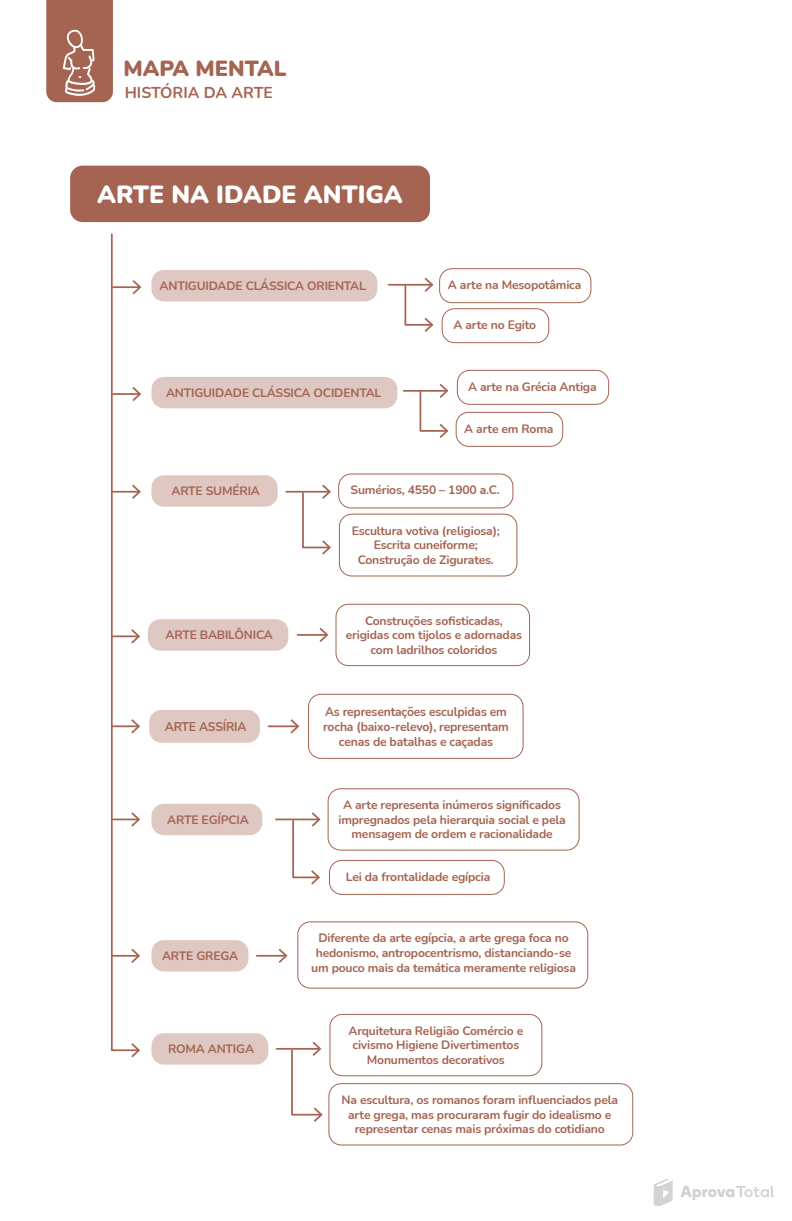
<style>
.page{position:relative;width:792px;height:1221px;background:#fff}
.page>*{position:absolute;margin:0;border:0;box-sizing:border-box;transform-origin:0 0}
.t1{font:900 24.85px "Nunito";color:#fff}
.t2{font:900 21.88px "Nunito";color:#a46451}
.t3{font:700 15.75px "Nunito";color:#a46451}
.t4{font:700 12.69px/15.2px "Nunito";letter-spacing:-.015em;color:#a46451;text-align:center;scale:.96 1}
.t5{font:700 12.16px/14.6px "Nunito";letter-spacing:-.015em;color:#a46451;text-align:center}
</style>
<div class="page">
<svg style="left:680px;top:1186px;width:94px;height:14px"></svg>
<svg style="left:653px;top:1178px;width:19px;height:28px"></svg>
<svg style="left:46px;top:0;width:67px;height:102px;background:#ac7160"></svg>
<svg style="left:110px;top:233px;width:31px;height:824px"></svg>
<div style="left:70px;top:166px;width:360px;height:56px;background:#a46451;border-radius:12px"></div>
<hr style="left:297px;top:634px;width:29px;height:2px;background:#a46451">
<svg style="left:319px;top:628px;width:9px;height:14px"></svg>
<div style="left:335px;top:604px;width:195px;height:62px;border:1px solid #a46451;border-radius:12px"></div>
<div style="left:148px;top:619px;width:140px;height:31px;background:#dfc8c2;border-radius:12px"></div>
<hr style="left:268px;top:725px;width:29px;height:2px;background:#a46451">
<svg style="left:290px;top:719px;width:9px;height:14px"></svg>
<div style="left:308px;top:694px;width:215px;height:65px;border:1px solid #a46451;border-radius:12px"></div>
<div style="left:149px;top:710px;width:111px;height:33px;background:#dfc8c2;border-radius:12px"></div>
<div style="left:439px;top:268px;width:152px;height:35px;border:1px solid #a46451;border-radius:12px"></div>
<div style="left:442px;top:308px;width:107px;height:35px;border:1px solid #a46451;border-radius:12px"></div>
<div style="left:151px;top:270px;width:226px;height:31px;background:#dfc8c2;border-radius:12px"></div>
<hr style="left:389px;top:284px;width:42px;height:2px;background:#a46451">
<svg style="left:403px;top:278px;width:30px;height:54px"></svg>
<div style="left:457px;top:370px;width:152px;height:35px;border:1px solid #a46451;border-radius:12px"></div>
<div style="left:456px;top:412px;width:107px;height:35px;border:1px solid #a46451;border-radius:12px"></div>
<div style="left:151px;top:377px;width:246px;height:31px;background:#dfc8c2;border-radius:12px"></div>
<hr style="left:404px;top:390px;width:42px;height:2px;background:#a46451">
<svg style="left:418px;top:384px;width:30px;height:54px"></svg>
<div style="left:338px;top:473px;width:175px;height:35px;border:1px solid #a46451;border-radius:12px"></div>
<div style="left:339px;top:514px;width:178px;height:62px;border:1px solid #a46451;border-radius:12px"></div>
<div style="left:151px;top:475px;width:127px;height:32px;background:#dfc8c2;border-radius:12px"></div>
<hr style="left:286px;top:491px;width:43px;height:1px;background:#a46451">
<svg style="left:301px;top:484px;width:30px;height:70px"></svg>
<div style="left:329px;top:860px;width:176px;height:35px;border:1px solid #a46451;border-radius:12px"></div>
<hr style="left:276px;top:818px;width:43px;height:2px;background:#a46451">
<svg style="left:291px;top:812px;width:30px;height:72px"></svg>
<div style="left:328px;top:788px;width:251px;height:62px;border:1px solid #a46451;border-radius:12px"></div>
<div style="left:151px;top:803px;width:111px;height:32px;background:#dfc8c2;border-radius:12px"></div>
<svg style="left:257px;top:948px;width:30px;height:15px"></svg>
<div style="left:297px;top:921px;width:291px;height:67px;border:1px solid #a46451;border-radius:12px"></div>
<div style="left:151px;top:940px;width:97px;height:31px;background:#dfc8c2;border-radius:12px"></div>
<hr style="left:277px;top:1048px;width:42px;height:1px;background:#a46451">
<svg style="left:290px;top:1041px;width:33px;height:80px"></svg>
<div style="left:329px;top:1014px;width:213px;height:62px;border:1px solid #a46451;border-radius:12px"></div>
<div style="left:328px;top:1083px;width:305px;height:62px;border:1px solid #a46451;border-radius:12px"></div>
<div style="left:151px;top:1033px;width:117px;height:31px;background:#dfc8c2;border-radius:12px"></div>
<h2 class="t2" style="left:123px;top:53px;width:165px">MAPA MENTAL</h2>
<p class="t3" style="left:125px;top:81px;width:150px">HISTÓRIA DA ARTE</p>
<h1 class="t1" style="left:97px;top:177px;width:307px">ARTE NA IDADE ANTIGA</h1>
<p class="t5" style="left:160px;top:278px;width:208px">ANTIGUIDADE CLÁSSICA ORIENTAL</p>
<p class="t5" style="left:166px;top:385px;width:217px">ANTIGUIDADE CLÁSSICA OCIDENTAL</p>
<p class="t5" style="left:448px;top:277px;width:135px">A arte na Mesopotâmica</p>
<p class="t5" style="left:453px;top:317px;width:84px">A arte no Egito</p>
<p class="t5" style="left:468px;top:379px;width:130px">A arte na Grécia Antiga</p>
<p class="t5" style="left:464px;top:421px;width:91px">A arte em Roma</p>
<p class="t5" style="left:171px;top:483px;width:90px">ARTE SUMÉRIA</p>
<p class="t5" style="left:166px;top:627px;width:109px">ARTE BABILÔNICA</p>
<p class="t4" style="left:165px;top:718px;width:87px">ARTE ASSÍRIA</p>
<p class="t5" style="left:167px;top:811px;width:83px">ARTE EGÍPCIA</p>
<p class="t5" style="left:162px;top:948px;width:78px">ARTE GREGA</p>
<p class="t5" style="left:168px;top:1041px;width:87px">ROMA ANTIGA</p>
<p class="t5" style="left:350px;top:482px;width:151px">Sumérios, 4550 – 1900 a.C.</p>
<p class="t5" style="left:352px;top:522px;width:150px">Escultura votiva (religiosa);<br>Escrita cuneiforme;<br>Construção de Zigurates.</p>
<p class="t5" style="left:346px;top:612px;width:178px">Construções sofisticadas, erigidas com tijolos e adornadas com ladrilhos coloridos</p>
<p class="t4" style="left:323px;top:703px;width:195px">As representações esculpidas em rocha (baixo-relevo), representam cenas de batalhas e caçadas</p>
<p class="t5" style="left:338px;top:797px;width:229px">A arte representa inúmeros significados impregnados pela hierarquia social e pela mensagem de ordem e racionalidade</p>
<p class="t5" style="left:346px;top:869px;width:146px">Lei da frontalidade egípcia</p>
<p class="t5" style="left:311px;top:930px;width:266px">Diferente da arte egípcia, a arte grega foca no hedonismo, antropocentrismo, distanciando-se um pouco mais da temática meramente religiosa</p>
<p class="t5" style="left:348px;top:1023px;width:176px">Arquitetura Religião Comércio e civismo Higiene Divertimentos<br>Monumentos decorativos</p>
<p class="t5" style="left:341px;top:1092px;width:278px">Na escultura, os romanos foram influenciados pela arte grega, mas procuraram fugir do idealismo e representar cenas mais próximas do cotidiano</p>
</div>
